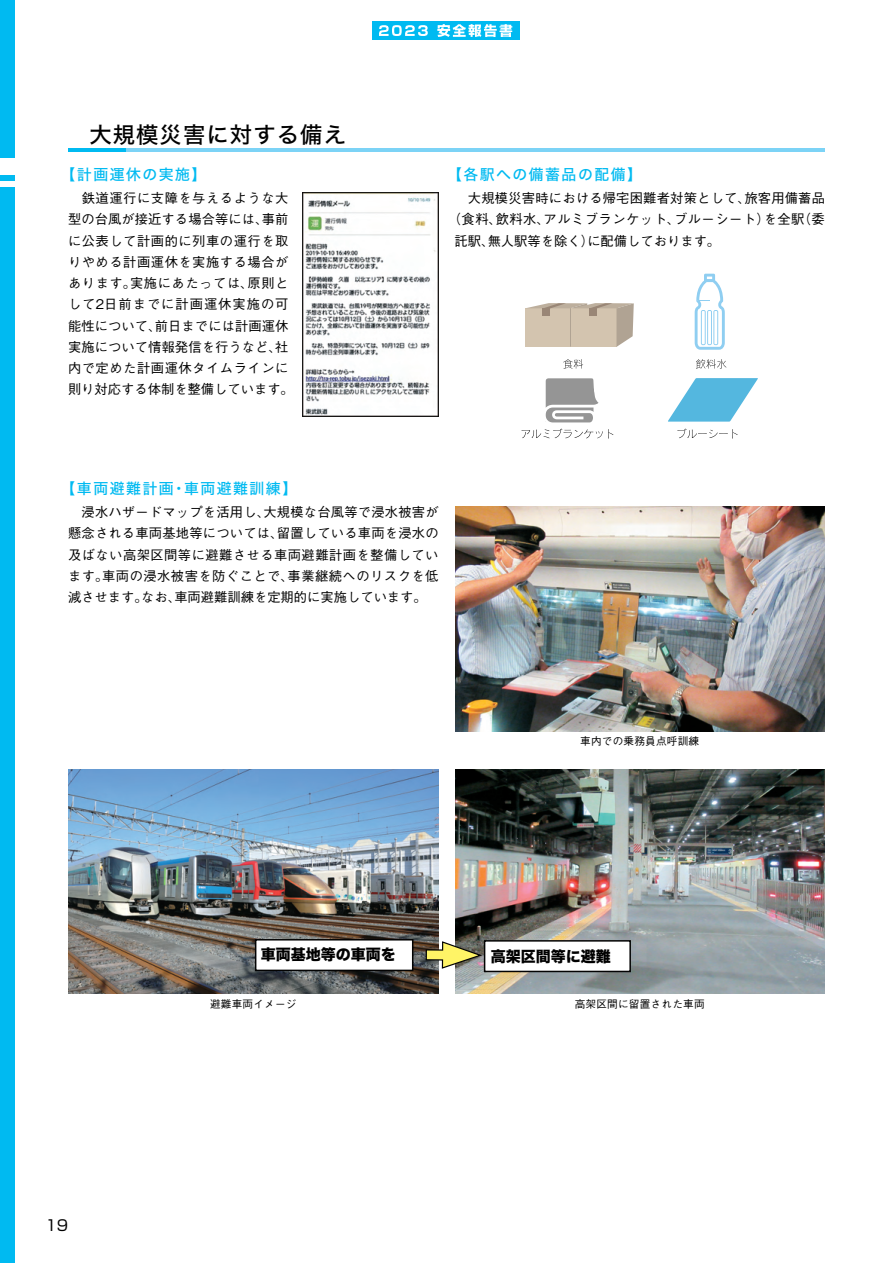
<style>
.page{position:relative;width:893px;height:1263px;background:#fff}
.page>*{position:absolute;margin:0;border:0;box-sizing:border-box;transform-origin:0 0}
.t1{font:22.35px "Hira Kaku Pro N W5";letter-spacing:.05em;color:#000}
.t2{font:15px "Hira Kaku Std N W8";color:#000}
.t3{font:14.85px "Hiragino Sans W5";letter-spacing:.1em;color:#00baf1}
.t4{font:14.85px "Shin Go Pr 6 N";color:#000}
.t5{font:500 13.35px/21.3px "Gothic BBB Pr 6 N";letter-spacing:.025em;color:#000}
.t6{font:500 13.35px "Gothic BBB Pr 6 N";color:#000}
.t7{font:500 10.65px "Gothic BBB Pr 6 N";letter-spacing:.02em;color:#000}
</style>
<div class="page">
<div style="left:0;top:0;width:15px;height:1263px;background:#00baf1"></div>
<div style="left:0;top:159px;width:15px;height:16px;background:#fff"></div>
<div style="left:0;top:181px;width:15px;height:6px;background:#fff"></div>
<div style="left:373px;top:21px;width:147px;height:19px;background:#00baf1"></div>
<svg style="left:379px;top:25px;width:49px;height:11px"></svg>
<svg style="left:437px;top:24px;width:75px;height:13px"></svg>
<hr style="left:68px;top:149px;width:757px;height:3px;background:#7cd3f6">
<hr style="left:68px;top:149px;width:58px;height:3px;background:#00baf1">
<svg style="left:563px;top:359px;width:20px;height:10px"></svg>
<svg style="left:696px;top:359px;width:30px;height:10px"></svg>
<svg style="left:677px;top:429px;width:61px;height:9px"></svg>
<svg style="left:695px;top:274px;width:30px;height:76px"></svg>
<svg style="left:522px;top:378px;width:91px;height:60px"></svg>
<svg style="left:668px;top:378px;width:90px;height:44px"></svg>
<svg style="left:525px;top:303px;width:109px;height:44px;background:#ccbeab"></svg>
<img style="left:302px;top:192px;width:136px;height:224px">
<img style="left:68px;top:770px;width:370px;height:224px">
<img style="left:456px;top:770px;width:369px;height:224px">
<div style="left:255px;top:939px;width:158px;height:32px;background:#fff;border:2px solid #030303"></div>
<div style="left:484px;top:940px;width:147px;height:32px;background:#fff;border:2px solid #030303"></div>
<svg style="left:425px;top:940px;width:59px;height:29px;background:#9f9b6a"></svg>
<img style="left:455px;top:506px;width:369px;height:225px">
<h1 class="t1" style="left:89px;top:114px;width:258px">大規模災害に対する備え</h1>
<p class="t3" style="left:61px;top:161px;width:147px">【計画運休の実施】</p>
<p class="t5" style="left:68px;top:187px;width:227px">　鉄道運行に支障を与えるような大型の台風が接近する場合等には、事前に公表して計画的に列車の運行を取りやめる計画運休を実施する場合があります。実施にあたっては、原則として2日前までに計画運休実施の可能性について、前日までには計画運休実施について情報発信を行うなど、社内で定めた計画運休タイムラインに則り対応する体制を整備しています。</p>
<p class="t3" style="left:447px;top:161px;width:196px">【各駅への備蓄品の配備】</p>
<p class="t5" style="left:454px;top:187px;width:372px">　大規模災害時における帰宅困難者対策として、旅客用備蓄品</p>
<p class="t5" style="left:448px;top:208px;width:379px">（食料、飲料水、アルミブランケット、ブルーシート）を全駅（委</p>
<p class="t6" style="left:454px;top:230px;width:267px">託駅、無人駅等を除く）に配備しております。</p>
<p class="t3" style="left:61px;top:475px;width:238px">【車両避難計画・車両避難訓練】</p>
<p class="t5" style="left:68px;top:501px;width:372px;text-align:justify">　浸水ハザードマップを活用し、大規模な台風等で浸水被害が懸念される車両基地等については、留置している車両を浸水の及ばない高架区間等に避難させる車両避難計画を整備しています。車両の浸水被害を防ぐことで、事業継続へのリスクを低減させます。なお、車両避難訓練を定期的に実施しています。</p>
<p class="t7" style="left:580px;top:732px;width:121px">車内での乗務員点呼訓練</p>
<p class="t2" style="left:261px;top:946px;width:136px">車両基地等の車両を</p>
<p class="t2" style="left:491px;top:947px;width:121px">高架区間等に避難</p>
<p class="t4" style="left:45px;top:1213px;width:24px">19</p>
<p class="t7" style="left:210px;top:995px;width:88px">避難車両イメージ</p>
<p class="t7" style="left:575px;top:995px;width:131px">高架区間に留置された車両</p>
</div>
